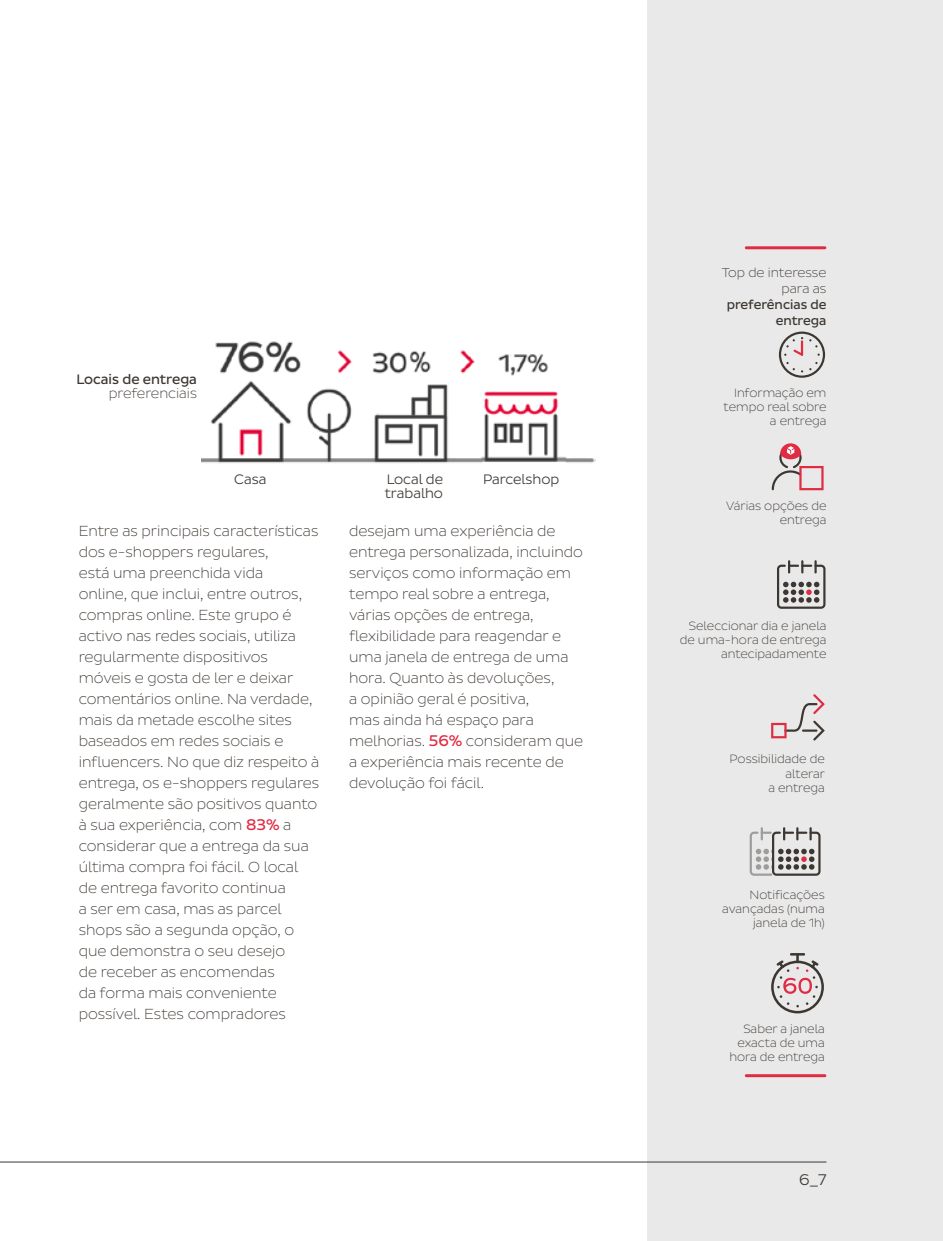
<style>
.page{position:relative;width:943px;height:1241px;background:#fff}
.page>*{position:absolute;margin:0;border:0;box-sizing:border-box;transform-origin:0 0}
.t1{font:15.75px "Pluto Sans DPD Light";color:#3d3732}
.t2{font:300 14.88px/21px "Pluto Sans DPD Extra";color:#3d3732}
.t3{font:14px "Pluto Sans DPD Light";color:#3d3732}
.t4{font:14px "Pluto Sans DPD Regular";color:#3d3732}
.t5{font:300 14px "Pluto Sans DPD Extra";color:#3d3732}
.t6{font:13.12px/15.8px "Pluto Sans DPD Regular";color:#3d3732;text-align:right}
.t7{font:300 13.12px/15.8px "Pluto Sans DPD Extra";color:#3d3732;text-align:right}
.t8{font:300 12.25px/14px "Pluto Sans DPD Extra";color:#3d3732;text-align:right}
.s1{font-family:"Pluto Sans DPD Regular";font-weight:400;font-size:15.75px;color:#e02b43}
</style>
<div class="page">
<div style="left:647px;top:0;width:296px;height:1240px;background:#e9e9e9"></div>
<hr style="left:746px;top:246px;width:79px;height:3px;background:#e02b43">
<hr style="left:746px;top:1073px;width:79px;height:3px;background:#e02b43">
<svg style="left:779px;top:331px;width:46px;height:47px"></svg>
<svg style="left:771px;top:443px;width:52px;height:47px"></svg>
<svg style="left:777px;top:560px;width:48px;height:48px"></svg>
<svg style="left:771px;top:694px;width:53px;height:46px"></svg>
<svg style="left:771px;top:953px;width:53px;height:60px"></svg>
<svg style="left:749px;top:827px;width:71px;height:48px"></svg>
<hr style="left:0;top:1161px;width:826px;height:1px;background:#3d3732">
<img style="left:201px;top:341px;width:394px;height:122px">
<p class="t4" style="left:77px;top:371px;width:122px">Locais de entrega</p>
<p class="t5" style="left:109px;top:385px;width:90px">preferenciais</p>
<p class="t3" style="left:234px;top:471px;width:34px">Casa</p>
<p class="t3" style="left:387px;top:471px;width:58px">Local de</p>
<p class="t3" style="left:483px;top:471px;width:78px">Parcelshop</p>
<p class="t3" style="left:385px;top:485px;width:60px">trabalho</p>
<p class="t2" style="left:79px;top:520px;width:242px">Entre as principais características dos e-shoppers regulares,<br>está uma preenchida vida<br>online, que inclui, entre outros, compras online. Este grupo é activo nas redes sociais, utiliza regularmente dispositivos móveis e gosta de ler e deixar comentários online. Na verdade, mais da metade escolhe sites baseados em redes sociais e influencers. No que diz respeito à entrega, os e-shoppers regulares geralmente são positivos quanto à sua experiência, com <span class="s1">83%</span> a considerar que a entrega da sua última compra foi fácil. O local de entrega favorito continua<br>a ser em casa, mas as parcel shops são a segunda opção, o que demonstra o seu desejo<br>de receber as encomendas<br>da forma mais conveniente possível. Estes compradores</p>
<p class="t2" style="left:349px;top:520px;width:236px">desejam uma experiência de entrega personalizada, incluindo serviços como informação em tempo real sobre a entrega, várias opções de entrega, flexibilidade para reagendar e uma janela de entrega de uma hora. Quanto às devoluções,<br>a opinião geral é positiva,<br>mas ainda há espaço para melhorias. <span class="s1">56%</span> consideram que a experiência mais recente de devolução foi fácil.</p>
<p class="t7" style="left:721px;top:265px;width:106px">Top de interesse para as</p>
<p class="t6" style="left:726px;top:297px;width:101px">preferências de entrega</p>
<p class="t8" style="left:723px;top:386px;width:104px">Informação em tempo real sobre a entrega</p>
<p class="t8" style="left:726px;top:498px;width:102px">Várias opções de entrega</p>
<p class="t8" style="left:680px;top:618px;width:148px">Seleccionar dia e janela de uma-hora de entrega antecipadamente</p>
<p class="t8" style="left:729px;top:752px;width:97px">Possibilidade de alterar<br>a entrega</p>
<p class="t8" style="left:722px;top:887px;width:104px">Notificações avançadas (numa janela de 1h)</p>
<p class="t8" style="left:729px;top:1021px;width:97px">Saber a janela exacta de uma hora de entrega</p>
<p class="t1" style="left:799px;top:1170px;width:29px">6_7</p>
</div>
